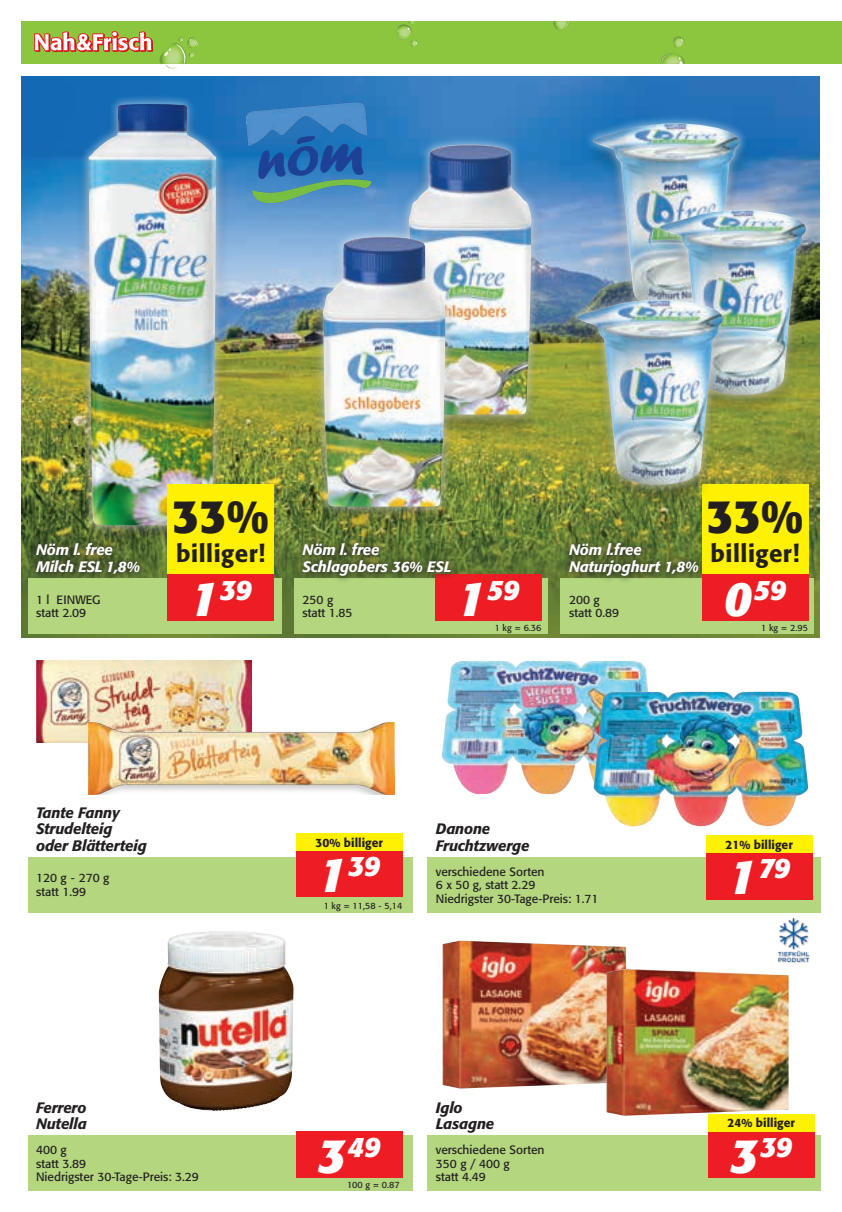
<style>
.page{position:relative;width:842px;height:1212px;background:#fff}
.page>*{position:absolute;margin:0;border:0;box-sizing:border-box;transform-origin:0 0}
.t1{font:700 46.5px "Formata Std";color:#231f20}
.t2{font:italic 700 28.05px "Formata Std";letter-spacing:-.015em;color:#fff}
.t3{font:500 24px "Formata Std";letter-spacing:.02em;color:#231f20}
.t4{font:italic 500 15px/16.5px "Formata Std";letter-spacing:-.01em;color:#231f20}
.t5{font:italic 500 15px/16.5px "Formata Std";letter-spacing:-.01em;color:#fff}
.t6{font:12px/13.5px "Formata Std";color:#231f20}
.t7{font:500 12px "Formata Std";color:#231f20}
.t8{font:9px "Formata Std";color:#231f20}
.s1{font-size:48px}
</style>
<div class="page">
<div style="left:21px;top:21px;width:821px;height:43px;background:#8bc63e"></div>
<svg style="left:553px;top:21px;width:16px;height:9px"></svg>
<svg style="left:397px;top:21px;width:21px;height:26px"></svg>
<svg style="left:661px;top:36px;width:24px;height:28px"></svg>
<img style="left:21px;top:77px;width:799px;height:560px">
<div style="left:28px;top:1135px;width:384px;height:56px;background:#b3d67f"></div>
<div style="left:296px;top:1131px;width:106px;height:47px;background:#ee1d23"></div>
<img style="left:159px;top:931px;width:134px;height:180px">
<div style="left:28px;top:857px;width:384px;height:55px;background:#b3d67f"></div>
<div style="left:296px;top:850px;width:106px;height:47px;background:#ee1d23"></div>
<div style="left:296px;top:833px;width:106px;height:17px;background:#fff101"></div>
<img style="left:36px;top:660px;width:215px;height:82px">
<img style="left:89px;top:723px;width:306px;height:72px">
<div style="left:778px;top:918px;width:32px;height:45px;background:#231f20;opacity:.4"></div>
<img style="left:778px;top:918px;width:30px;height:43px">
<div style="left:561px;top:578px;width:253px;height:56px;background:#b3d67f"></div>
<div style="left:294px;top:578px;width:254px;height:56px;background:#b3d67f"></div>
<div style="left:28px;top:578px;width:253px;height:56px;background:#b3d67f"></div>
<div style="left:435px;top:574px;width:106px;height:47px;background:#ee1d23"></div>
<div style="left:295px;top:536px;width:163px;height:48px;background:#231f20;opacity:.75"></div>
<div style="left:28px;top:536px;width:119px;height:45px;background:#231f20;opacity:.75"></div>
<div style="left:561px;top:536px;width:145px;height:48px;background:#231f20;opacity:.75"></div>
<div style="left:75px;top:103px;width:155px;height:449px;background:#231f20;opacity:.3"></div>
<div style="left:79px;top:94px;width:147px;height:441px;background:#fff;opacity:.5"></div>
<img style="left:89px;top:104px;width:127px;height:421px">
<img style="left:442px;top:941px;width:184px;height:148px">
<div style="left:427px;top:1135px;width:394px;height:56px;background:#b3d67f"></div>
<div style="left:702px;top:574px;width:106px;height:47px;background:#ee1d23"></div>
<div style="left:702px;top:485px;width:106px;height:89px;background:#fff101"></div>
<div style="left:168px;top:574px;width:106px;height:47px;background:#ee1d23"></div>
<div style="left:168px;top:485px;width:106px;height:89px;background:#fff101"></div>
<img style="left:606px;top:969px;width:183px;height:147px">
<div style="left:580px;top:122px;width:173px;height:213px;background:#231f20;opacity:.3"></div>
<div style="left:584px;top:114px;width:165px;height:204px;background:#fff;opacity:.5"></div>
<img style="left:593px;top:123px;width:146px;height:167px">
<div style="left:647px;top:209px;width:173px;height:213px;background:#231f20;opacity:.3"></div>
<div style="left:650px;top:200px;width:165px;height:204px;background:#fff;opacity:.5"></div>
<img style="left:659px;top:210px;width:147px;height:185px">
<div style="left:395px;top:144px;width:151px;height:298px;background:#231f20;opacity:.3"></div>
<div style="left:399px;top:135px;width:142px;height:290px;background:#fff;opacity:.5"></div>
<img style="left:409px;top:145px;width:122px;height:270px">
<div style="left:427px;top:857px;width:394px;height:55px;background:#b3d67f"></div>
<div style="left:706px;top:853px;width:106px;height:46px;background:#ee1d23"></div>
<div style="left:706px;top:836px;width:106px;height:17px;background:#fff101"></div>
<img style="left:442px;top:661px;width:207px;height:133px">
<img style="left:594px;top:692px;width:214px;height:134px">
<div style="left:708px;top:1131px;width:106px;height:47px;background:#ee1d23"></div>
<div style="left:708px;top:1114px;width:106px;height:17px;background:#fff101"></div>
<div style="left:564px;top:299px;width:172px;height:213px;background:#231f20;opacity:.3"></div>
<div style="left:567px;top:290px;width:165px;height:204px;background:#fff;opacity:.5"></div>
<img style="left:576px;top:300px;width:147px;height:185px">
<div style="left:309px;top:236px;width:151px;height:298px;background:#231f20;opacity:.3"></div>
<div style="left:314px;top:227px;width:141px;height:290px;background:#fff;opacity:.5"></div>
<img style="left:323px;top:237px;width:123px;height:270px">
<svg style="left:159px;top:37px;width:39px;height:32px"></svg>
<svg style="left:34px;top:31px;width:119px;height:21px"></svg>
<img style="left:246px;top:102px;width:124px;height:100px">
<h1 class="t1" style="left:172px;top:487px;width:98px">33%</h1>
<h3 class="t3" style="left:176px;top:538px;width:90px">billiger!</h3>
<p class="t5" style="left:36px;top:542px;width:106px">Nöm l. free<br>Milch ESL 1,8%</p>
<p class="t5" style="left:569px;top:542px;width:131px">Nöm l.free<br>Naturjoghurt 1,8%</p>
<p class="t5" style="left:303px;top:542px;width:150px">Nöm l. free<br>Schlagobers 36% ESL</p>
<h1 class="t1" style="left:706px;top:487px;width:98px">33%</h1>
<h3 class="t3" style="left:710px;top:538px;width:90px">billiger!</h3>
<p class="t6" style="left:36px;top:593px;width:66px">1 l EINWEG statt 2.09</p>
<h2 class="t2" style="left:190px;top:572px;width:64px"><span class="s1">1</span>39</h2>
<p class="t6" style="left:303px;top:593px;width:52px">250 g statt 1.85</p>
<h2 class="t2" style="left:457px;top:572px;width:64px"><span class="s1">1</span>59</h2>
<p class="t8" style="left:495px;top:622px;width:48px">1 kg = 6.36</p>
<p class="t8" style="left:761px;top:622px;width:48px">1 kg = 2.95</p>
<h2 class="t2" style="left:724px;top:572px;width:64px"><span class="s1">0</span>59</h2>
<p class="t6" style="left:569px;top:593px;width:52px">200 g statt 0.89</p>
<p class="t4" style="left:36px;top:804px;width:112px">Tante Fanny<br>Strudelteig oder Blätterteig</p>
<p class="t6" style="left:36px;top:871px;width:75px">120 g - 270 g statt 1.99</p>
<p class="t7" style="left:315px;top:835px;width:69px">30% billiger</p>
<h2 class="t2" style="left:318px;top:849px;width:64px"><span class="s1">1</span>39</h2>
<p class="t8" style="left:324px;top:900px;width:80px">1 kg = 11,58 - 5,14</p>
<p class="t4" style="left:436px;top:820px;width:95px">Danone<br>Fruchtzwerge</p>
<p class="t6" style="left:436px;top:864px;width:164px">verschiedene Sorten<br>6 x 50 g, statt 2.29<br>Niedrigster 30-Tage-Preis: 1.71</p>
<p class="t7" style="left:725px;top:837px;width:69px">21% billiger</p>
<h2 class="t2" style="left:728px;top:851px;width:64px"><span class="s1">1</span>79</h2>
<p class="t4" style="left:36px;top:1099px;width:52px">Ferrero<br>Nutella</p>
<p class="t6" style="left:36px;top:1143px;width:164px">400 g<br>statt 3.89<br>Niedrigster 30-Tage-Preis: 3.29</p>
<h2 class="t2" style="left:318px;top:1129px;width:64px"><span class="s1">3</span>49</h2>
<p class="t8" style="left:347px;top:1179px;width:54px">100 g = 0.87</p>
<p class="t4" style="left:436px;top:1099px;width:60px">Iglo<br>Lasagne</p>
<p class="t6" style="left:436px;top:1143px;width:110px">verschiedene Sorten<br>350 g / 400 g<br>statt 4.49</p>
<p class="t7" style="left:727px;top:1116px;width:69px">24% billiger</p>
<h2 class="t2" style="left:730px;top:1129px;width:64px"><span class="s1">3</span>39</h2>
</div>
